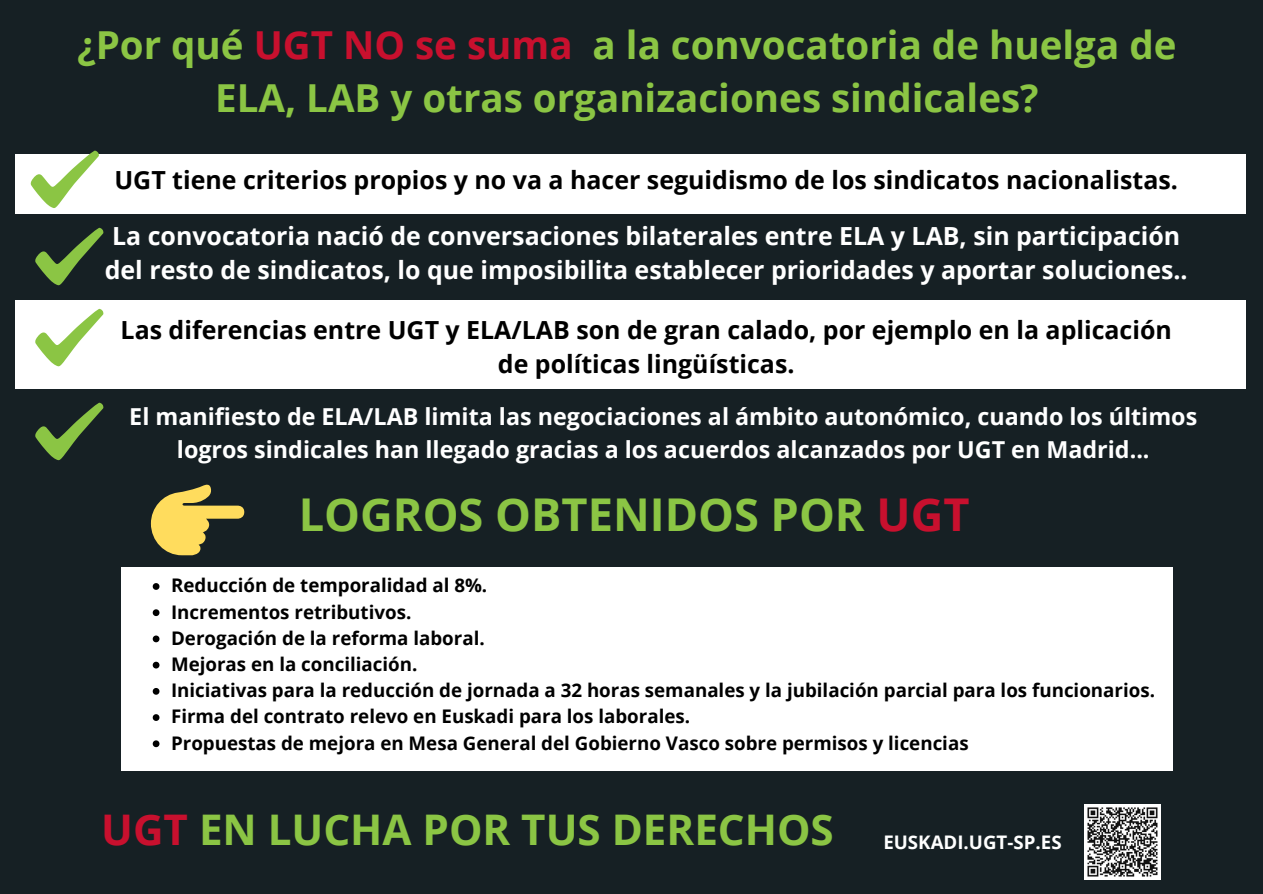
<style>
.page{position:relative;width:1263px;height:894px;background:#fff}
.page>*{position:absolute;margin:0;border:0;box-sizing:border-box;transform-origin:0 0}
.t1{font:700 45.15px "Open Sans";color:#8bc544}
.t2{font:700 42.15px "Open Sans";color:#8bc544}
.t3{font:700 38.55px/53.2px "Open Sans";color:#8bc544;text-align:center}
.t4{font:700 24.9px/34.2px "Open Sans";color:#000;text-align:center}
.t5{font:700 24.9px/34.8px "Open Sans";color:#fff}
.t6{font:700 23.25px/32.5px "Open Sans";color:#fff;text-align:center}
.t7{font:700 18.75px "Open Sans";color:#000}
.t8{font:700 18.75px "Open Sans";color:#fff}
.s1{color:#c8102e}
</style>
<div class="page">
<div style="left:0;top:0;width:1263px;height:893px;background:#162024"></div>
<div style="left:15px;top:154px;width:1230px;height:59px;background:#fff"></div>
<img style="left:1085px;top:804px;width:75px;height:75px">
<div style="left:15px;top:300px;width:1230px;height:88px;background:#fff"></div>
<div style="left:121px;top:567px;width:1052px;height:203px;background:#fff"></div>
<svg style="left:30px;top:151px;width:69px;height:57px"></svg>
<svg style="left:35px;top:228px;width:68px;height:57px"></svg>
<svg style="left:35px;top:309px;width:68px;height:57px"></svg>
<svg style="left:35px;top:402px;width:68px;height:58px"></svg>
<svg style="left:151px;top:484px;width:93px;height:71px"></svg>
<svg style="left:153px;top:583px;width:6px;height:6px"></svg>
<svg style="left:153px;top:609px;width:6px;height:7px"></svg>
<svg style="left:153px;top:635px;width:6px;height:7px"></svg>
<svg style="left:153px;top:661px;width:6px;height:7px"></svg>
<svg style="left:153px;top:688px;width:6px;height:6px"></svg>
<svg style="left:153px;top:714px;width:6px;height:6px"></svg>
<svg style="left:153px;top:740px;width:6px;height:7px"></svg>
<p class="t3" style="left:77px;top:17px;width:1101px">¿Por qué <span class="s1">UGT NO se suma</span> a la convocatoria de huelga de<br>ELA, LAB y otras organizaciones sindicales?</p>
<p class="t4" style="left:114px;top:162px;width:1065px">UGT tiene criterios propios y no va a hacer seguidismo de los sindicatos nacionalistas.</p>
<p class="t5" style="left:105px;top:217px;width:1084px">La convocatoria nació de conversaciones bilaterales entre ELA y LAB, sin participación del resto de sindicatos, lo que imposibilita establecer prioridades y aportar soluciones..</p>
<p class="t4" style="left:121px;top:312px;width:1053px">Las diferencias entre UGT y ELA/LAB son de gran calado, por ejemplo en la aplicación de políticas lingüísticas.</p>
<p class="t6" style="left:129px;top:399px;width:1069px">El manifiesto de ELA/LAB limita las negociaciones al ámbito autonómico, cuando los últimos logros sindicales han llegado gracias a los acuerdos alcanzados por UGT en Madrid...</p>
<p class="t1" style="left:299px;top:482px;width:672px">LOGROS OBTENIDOS POR <span class="s1">UGT</span></p>
<p class="t7" style="left:171px;top:572px;width:318px">Reducción de temporalidad al 8%.</p>
<p class="t7" style="left:171px;top:598px;width:242px">Incrementos retributivos.</p>
<p class="t7" style="left:171px;top:624px;width:315px">Derogación de la reforma laboral.</p>
<p class="t7" style="left:171px;top:650px;width:248px">Mejoras en la conciliación.</p>
<p class="t7" style="left:171px;top:677px;width:985px">Iniciativas para la reducción de jornada a 32 horas semanales y la jubilación parcial para los funcionarios.</p>
<p class="t7" style="left:171px;top:703px;width:521px">Firma del contrato relevo en Euskadi para los laborales.</p>
<p class="t7" style="left:171px;top:729px;width:799px">Propuestas de mejora en Mesa General del Gobierno Vasco sobre permisos y licencias</p>
<p class="t2" style="left:101px;top:800px;width:734px"><span class="s1">UGT</span> EN LUCHA POR TUS DERECHOS</p>
<p class="t8" style="left:883px;top:828px;width:180px">EUSKADI.UGT-SP.ES</p>
</div>
